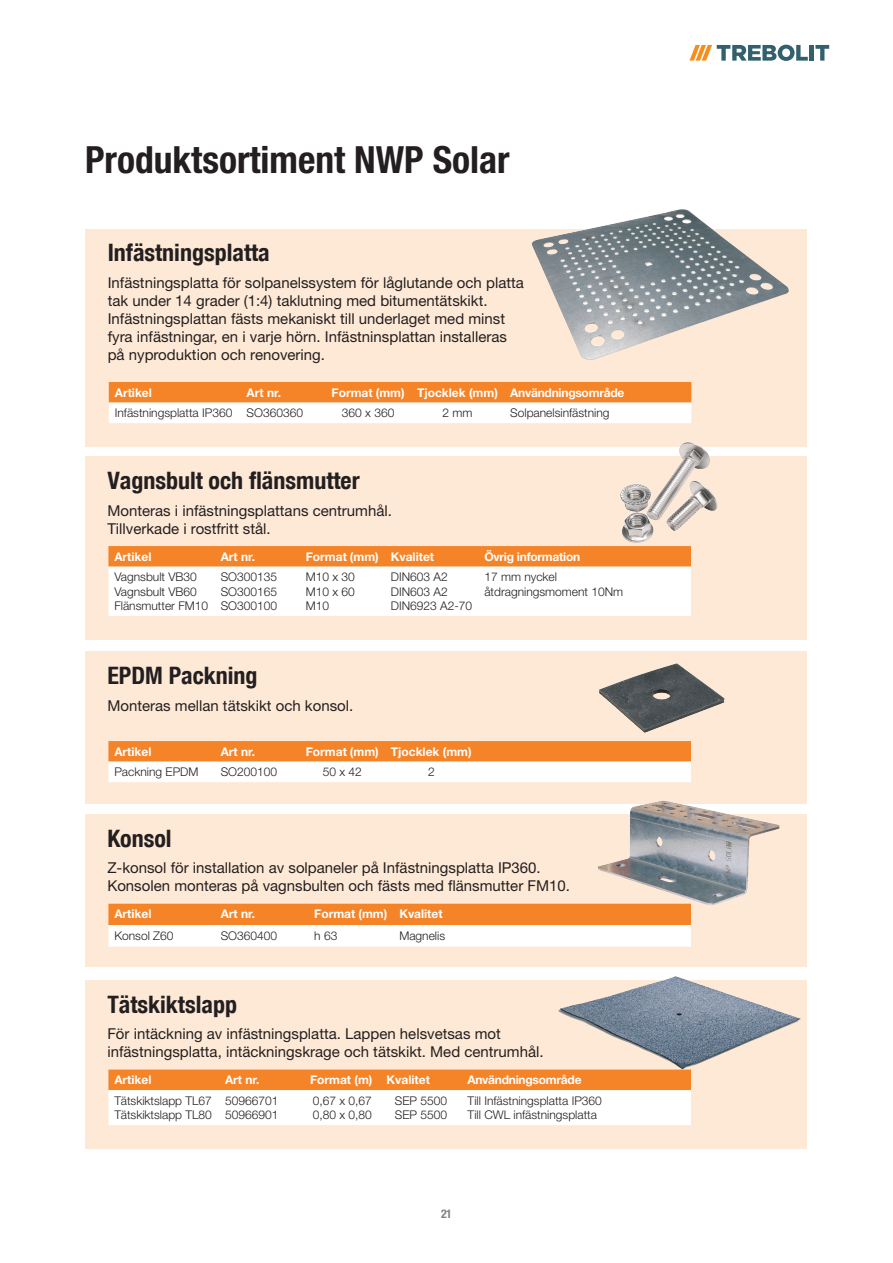
<style>
.page{position:relative;width:893px;height:1263px;background:#fff}
.page>*{position:absolute;margin:0;border:0;box-sizing:border-box;transform-origin:0 0}
.t1{font:700 condensed 37.5px "Helvetica Neue LT Std";color:#231f20}
.t2{font:700 condensed 24px "Helvetica Neue";color:#231f20}
.t3{font:15px/18px "Helvetica Neue LT Std";color:#231f20}
.t4{font:300 12px/14.4px "Helvetica Neue LT Std";color:#231f20}
.t5{font:700 12px "Helvetica Neue LT Std";color:#fff}
.t6{font:700 12px "Helvetica Neue LT Std";letter-spacing:-.02em;color:#fff}
.t7{font:700 condensed 12px "Helvetica Neue LT Std";color:#808285}
</style>
<div class="page">
<div style="left:809px;top:45px;width:5px;height:16px;background:#32616d"></div>
<svg style="left:815px;top:45px;width:14px;height:16px"></svg>
<svg style="left:689px;top:45px;width:119px;height:16px"></svg>
<svg style="left:85px;top:229px;width:722px;height:217px;background:#eddccd"></svg>
<svg style="left:109px;top:382px;width:582px;height:41px"></svg>
<div style="left:85px;top:457px;width:721px;height:183px;background:#fee9d6"></div>
<svg style="left:108px;top:546px;width:583px;height:70px"></svg>
<div style="left:85px;top:652px;width:721px;height:152px;background:#fee9d6"></div>
<svg style="left:108px;top:741px;width:583px;height:41px"></svg>
<svg style="left:85px;top:980px;width:721px;height:168px;background:#eddcce"></svg>
<svg style="left:108px;top:1069px;width:583px;height:56px"></svg>
<img style="left:612px;top:976px;width:64px;height:19px">
<img style="left:532px;top:209px;width:149px;height:39px">
<img style="left:669px;top:442px;width:18px;height:37px">
<img style="left:626px;top:663px;width:50px;height:16px">
<svg style="left:85px;top:814px;width:721px;height:153px;background:#f2e0cf"></svg>
<svg style="left:108px;top:904px;width:583px;height:43px"></svg>
<img style="left:619px;top:800px;width:44px;height:60px">
<h1 class="t1" style="left:85px;top:137px;width:426px">Produktsortiment NWP Solar</h1>
<h2 class="t2" style="left:108px;top:242px;width:164px">Infästningsplatta</h2>
<p class="t3" style="left:108px;top:273px;width:418px">Infästningsplatta för solpanelssystem för låglutande och platta tak under 14 grader (1:4) taklutning med bitumentätskikt.<br>Infästningsplattan fästs mekaniskt till underlaget med minst fyra infästningar, en i varje hörn. Infästninsplattan installeras på nyproduktion och renovering.</p>
<p class="t5" style="left:115px;top:385px;width:39px">Artikel</p>
<p class="t5" style="left:247px;top:385px;width:36px">Art nr.</p>
<p class="t6" style="left:332px;top:385px;width:294px">Format (mm) Tjocklek (mm) Användningsområde</p>
<p class="t4" style="left:115px;top:405px;width:190px">Infästningsplatta IP360 SO360360</p>
<p class="t4" style="left:342px;top:405px;width:54px">360 x 360</p>
<p class="t4" style="left:442px;top:405px;width:31px">2 mm</p>
<p class="t4" style="left:510px;top:405px;width:101px">Solpanelsinfästning</p>
<h2 class="t2" style="left:107px;top:470px;width:254px">Vagnsbult och flänsmutter</h2>
<p class="t3" style="left:107px;top:501px;width:286px">Monteras i infästningsplattans centrumhål.<br>Tillverkade i rostfritt stål.</p>
<p class="t5" style="left:114px;top:549px;width:39px">Artikel</p>
<p class="t5" style="left:221px;top:549px;width:36px">Art nr.</p>
<p class="t5" style="left:306px;top:549px;width:130px">Format (mm) Kvalitet</p>
<p class="t6" style="left:484px;top:549px;width:97px">Övrig information</p>
<p class="t4" style="left:114px;top:569px;width:95px">Vagnsbult VB30<br>Vagnsbult VB60<br>Flänsmutter FM10</p>
<p class="t4" style="left:221px;top:569px;width:58px;text-align:justify">SO300135<br>SO300165<br>SO300100</p>
<p class="t4" style="left:306px;top:569px;width:51px;text-align:justify">M10 x 30<br>M10 x 60<br>M10</p>
<p class="t4" style="left:391px;top:569px;width:83px">DIN603 A2<br>DIN603 A2<br>DIN6923 A2-70</p>
<p class="t4" style="left:484px;top:569px;width:140px">17 mm nyckel åtdragningsmoment 10Nm</p>
<h2 class="t2" style="left:107px;top:665px;width:152px">EPDM Packning</h2>
<p class="t3" style="left:107px;top:696px;width:247px">Monteras mellan tätskikt och konsol.</p>
<p class="t5" style="left:114px;top:744px;width:39px">Artikel</p>
<p class="t5" style="left:221px;top:744px;width:36px">Art nr.</p>
<p class="t5" style="left:306px;top:744px;width:167px">Format (mm) Tjocklek (mm)</p>
<p class="t4" style="left:114px;top:764px;width:86px">Packning EPDM</p>
<p class="t4" style="left:221px;top:764px;width:58px">SO200100</p>
<p class="t4" style="left:323px;top:764px;width:41px">50 x 42</p>
<p class="t4" style="left:428px;top:764px;width:8px">2</p>
<h2 class="t2" style="left:107px;top:827px;width:66px">Konsol</h2>
<p class="t3" style="left:107px;top:859px;width:464px">Z-konsol för installation av solpaneler på Infästningsplatta IP360.<br>Konsolen monteras på vagnsbulten och fästs med flänsmutter FM10.</p>
<p class="t5" style="left:114px;top:906px;width:39px">Artikel</p>
<p class="t5" style="left:221px;top:906px;width:36px">Art nr.</p>
<p class="t5" style="left:314px;top:906px;width:130px">Format (mm) Kvalitet</p>
<p class="t4" style="left:114px;top:928px;width:61px">Konsol Z60</p>
<p class="t4" style="left:221px;top:928px;width:58px">SO360400</p>
<p class="t4" style="left:314px;top:928px;width:25px">h 63</p>
<p class="t4" style="left:399px;top:928px;width:47px">Magnelis</p>
<h2 class="t2" style="left:107px;top:993px;width:131px">Tätskiktslapp</h2>
<p class="t3" style="left:107px;top:1025px;width:438px">För intäckning av infästningsplatta. Lappen helsvetsas mot infästningsplatta, intäckningskrage och tätskikt. Med centrumhål.</p>
<p class="t5" style="left:114px;top:1072px;width:39px">Artikel</p>
<p class="t5" style="left:225px;top:1072px;width:36px">Art nr.</p>
<p class="t5" style="left:310px;top:1072px;width:121px">Format (m) Kvalitet</p>
<p class="t6" style="left:467px;top:1072px;width:116px">Användningsområde</p>
<p class="t4" style="left:114px;top:1093px;width:99px">Tätskiktslapp TL67<br>Tätskiktslapp TL80</p>
<p class="t4" style="left:225px;top:1093px;width:55px">50966701<br>50966901</p>
<p class="t4" style="left:313px;top:1093px;width:61px">0,67 x 0,67<br>0,80 x 0,80</p>
<p class="t4" style="left:395px;top:1093px;width:54px">SEP 5500<br>SEP 5500</p>
<p class="t4" style="left:467px;top:1093px;width:136px">Till Infästningsplatta IP360<br>Till CWL infästningsplatta</p>
<p class="t7" style="left:441px;top:1207px;width:12px">21</p>
</div>
